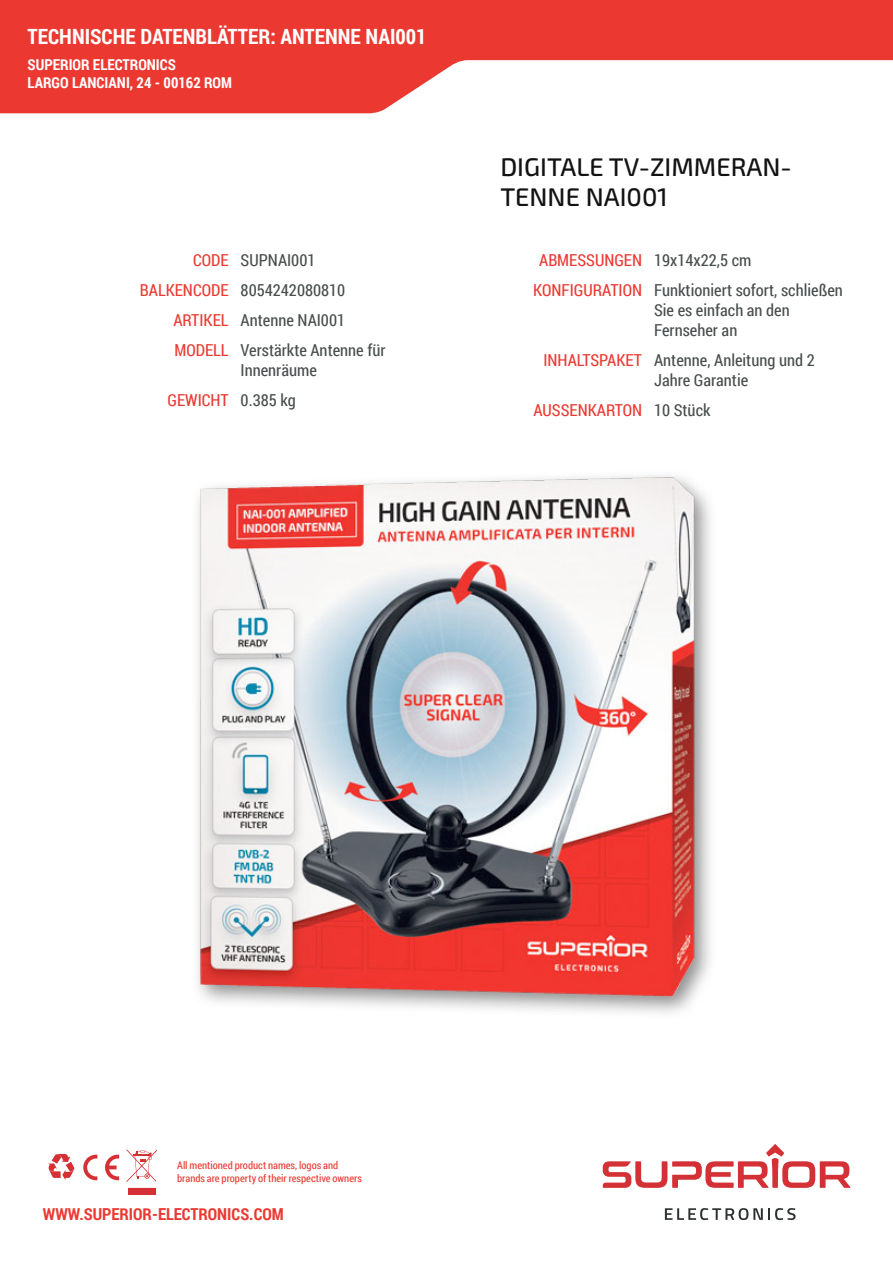
<style>
.page{position:relative;width:893px;height:1263px;background:#fff}
.page>*{position:absolute;margin:0;border:0;box-sizing:border-box;transform-origin:0 0}
.t1{font:500 25.5px/30.6px "Exo 2";color:#121212}
.t2{font:700 21px "Roboto Condensed";color:#fff}
.t3{font:16.5px/30px "Roboto Condensed";color:#494d4d}
.t4{font:700 16.5px "Roboto Condensed";color:#eb3932}
.t5{font:16.5px "Roboto Condensed";color:#eb3932}
.t6{font:700 15px/18px "Roboto Condensed";color:#fff}
.t7{font:10.5px/12.6px "Roboto Condensed";color:#eb3932}
.s1{color:#eb3932}
.s2{color:#494d4d}
</style>
<div class="page">
<svg style="left:0;top:0;width:893px;height:113px;fill:#eb3932"></svg>
<svg style="left:48px;top:1149px;width:109px;height:46px"></svg>
<svg style="left:603px;top:1144px;width:247px;height:44px"></svg>
<svg style="left:665px;top:1208px;width:130px;height:12px"></svg>
<img style="left:197px;top:475px;width:514px;height:538px">
<p class="t2" style="left:28px;top:21px;width:266px">TECHNISCHE DATENBLÄTTER: ANTENN</p>
<p class="t2" style="left:351px;top:21px;width:78px">E NAI001</p>
<p class="t6" style="left:28px;top:55px;width:206px">SUPERIOR ELECTRONICS<br>LARGO LANCIANI, 24 - 00162 ROM</p>
<p class="t3" style="left:193px;top:245px;width:124px"><span class="s1">CODE</span> SUPNAI001</p>
<p class="t3" style="left:140px;top:275px;width:207px"><span class="s1">BALKENCODE</span> 8054242080810</p>
<p class="t3" style="left:173px;top:305px;width:173px"><span class="s1">ARTIKEL</span> Antenne NAI001</p>
<p class="t3" style="left:174px;top:335px;width:212px"><span class="s1">MODELL</span> Verstärkte Antenne für</p>
<p class="t3" style="left:167px;top:355px;width:151px;text-indent:73px">Innenräume<br><span class="s1">GEWICHT</span> 0.385 kg</p>
<h1 class="t1" style="left:500px;top:152px;width:293px">DIGITALE TV-ZIMMERAN-<br>TENNE NAI001</h1>
<p class="t3" style="left:533px;top:245px;width:311px;text-indent:6px"><span class="s1">ABMESSUNGEN</span> 19x14x22,5 cm<br><span class="s1">KONFIGURATION</span> Funktioniert sofort, schließen</p>
<p class="t3" style="left:654px;top:300px;width:137px;line-height:19.8px">Sie es einfach an den<br>Fernseher an</p>
<p class="t3" style="left:654px;top:349px;width:162px;line-height:19.8px;text-indent:-111px"><span class="s1">INHALTSPAKET</span> Antenne, Anleitung und 2<br>Jahre Garantie</p>
<p class="t5" style="left:534px;top:398px;width:178px">AUSSENKARTON <span class="s2">10 Stück</span></p>
<p class="t7" style="left:177px;top:1159px;width:186px">All mentioned product names, logos and brands are property of their respective owners</p>
<p class="t4" style="left:43px;top:1202px;width:242px">WWW.SUPERIOR-ELECTRONICS.COM</p>
</div>
